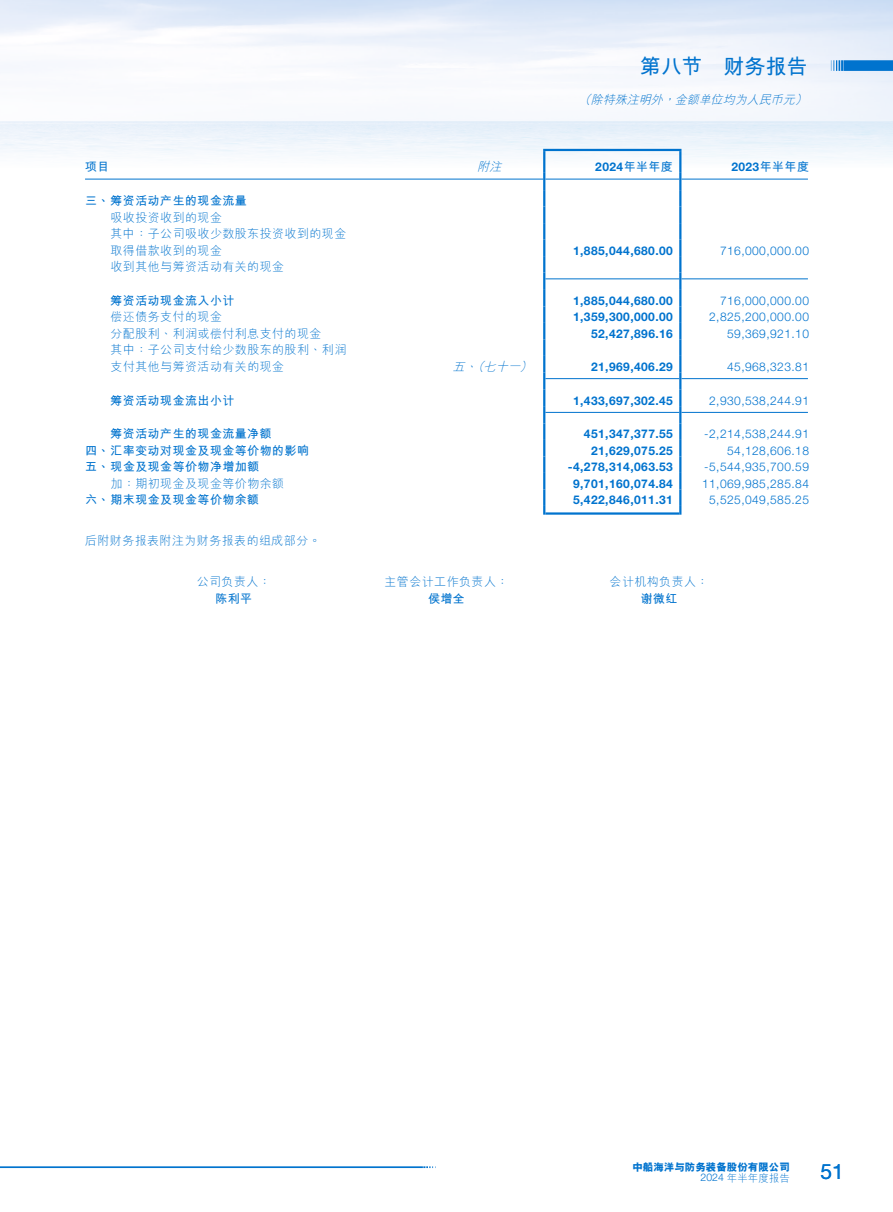
<style>
.page{position:relative;width:893px;height:1212px;background:#fff}
.page>*{position:absolute;margin:0;border:0;box-sizing:border-box;transform-origin:0 0}
.t1{font:700 21px "M Hei HKS";color:#0073ce}
.t2{font:21px "Helvetica Neue LT Std";color:#0073ce}
.t3{font:700 12px "Helvetica Neue LT Std";letter-spacing:.035em;color:#0073ce}
.t4{font:300 12px/16.5px "M Hei HKS";letter-spacing:.035em;color:#0073ce}
.t5{font:300 12px "Helvetica Neue LT Std";letter-spacing:.035em;color:#0073ce}
.t6{font:700 12px "M Hei HKS";letter-spacing:.035em;color:#0073ce}
.t7{font:italic 300 12px "M Hei HKS";color:#0073ce}
.t8{font:800 10.5px/10.5px "M Hei HKS";color:#0073ce;text-align:right}
.s1{font-family:"M Hei HKS"}
.s2{font-family:"Helvetica Neue LT Std";font-weight:300}
.s3{font-weight:300}
</style>
<div class="page">
<svg style="left:0;top:1166px;width:436px;height:2px"></svg>
<svg style="left:831px;top:60px;width:62px;height:11px"></svg>
<hr style="left:543px;top:151px;width:2px;height:22px;background:#0073ce">
<hr style="left:543px;top:149px;width:138px;height:2px;background:#0073ce">
<hr style="left:679px;top:151px;width:2px;height:22px;background:#0073ce">
<svg style="left:543px;top:173px;width:2px;height:342px"></svg>
<svg style="left:679px;top:173px;width:2px;height:342px"></svg>
<hr style="left:85px;top:179px;width:353px;height:1px;background:#0073ce">
<hr style="left:438px;top:179px;width:105px;height:1px;background:#0073ce">
<hr style="left:545px;top:179px;width:134px;height:1px;background:#0073ce">
<hr style="left:681px;top:179px;width:127px;height:1px;background:#0073ce">
<hr style="left:545px;top:278px;width:134px;height:1px;background:#0073ce">
<hr style="left:681px;top:278px;width:127px;height:1px;background:#0073ce">
<hr style="left:545px;top:378px;width:134px;height:1px;background:#0073ce">
<hr style="left:681px;top:378px;width:127px;height:1px;background:#0073ce">
<hr style="left:545px;top:412px;width:134px;height:1px;background:#0073ce">
<hr style="left:681px;top:412px;width:127px;height:1px;background:#0073ce">
<hr style="left:545px;top:512px;width:134px;height:3px;background:#0073ce">
<h1 class="t1" style="left:640px;top:51px;width:170px">第八節 財務報告</h1>
<p class="t7" style="left:579px;top:91px;width:234px">（除特殊註明外，金額單位均為人民幣元）</p>
<p class="t6" style="left:85px;top:158px;width:26px">項目</p>
<p class="t7" style="left:477px;top:158px;width:30px">附註</p>
<p class="t3" style="left:595px;top:160px;width:79px">2024<span class="s1">年半年度</span></p>
<p class="t3" style="left:731px;top:160px;width:79px">2023<span class="s1">年半年度</span></p>
<p class="t6" style="left:85px;top:192px;width:163px">三、籌資活動產生的現金流量</p>
<p class="t4" style="left:111px;top:208px;width:237px">吸收投資收到的現金<br>其中：子公司吸收少數股東投資收到的現金取得借款收到的現金</p>
<p class="t3" style="left:573px;top:243px;width:101px">1,885,044,680.00</p>
<p class="t5" style="left:720px;top:243px;width:91px">716,000,000.00</p>
<p class="t4" style="left:111px;top:258px;width:175px">收到其他與籌資活動有關的現金</p>
<p class="t6" style="left:111px;top:292px;width:125px">籌資活動現金流入小計</p>
<p class="t3" style="left:573px;top:293px;width:101px">1,885,044,680.00</p>
<p class="t5" style="left:720px;top:293px;width:91px">716,000,000.00</p>
<p class="t4" style="left:111px;top:308px;width:113px">償還債務支付的現金</p>
<p class="t3" style="left:573px;top:310px;width:101px">1,359,300,000.00</p>
<p class="t5" style="left:709px;top:310px;width:101px">2,825,200,000.00</p>
<p class="t4" style="left:111px;top:325px;width:212px">分配股利、利潤或償付利息支付的現金</p>
<p class="t3" style="left:591px;top:326px;width:83px">52,427,896.16</p>
<p class="t5" style="left:727px;top:326px;width:83px">59,369,921.10</p>
<p class="t4" style="left:111px;top:341px;width:237px">其中：子公司支付給少數股東的股利、利潤支付其他與籌資活動有關的現金</p>
<p class="t7" style="left:452px;top:358px;width:85px">五、（七十一）</p>
<p class="t3" style="left:591px;top:359px;width:83px">21,969,406.29</p>
<p class="t5" style="left:727px;top:359px;width:83px">45,968,323.81</p>
<p class="t6" style="left:111px;top:391px;width:125px">籌資活動現金流出小計</p>
<p class="t3" style="left:573px;top:393px;width:101px">1,433,697,302.45</p>
<p class="t5" style="left:709px;top:393px;width:101px">2,930,538,244.91</p>
<p class="t6" style="left:111px;top:425px;width:163px">籌資活動產生的現金流量淨額</p>
<p class="t3" style="left:584px;top:427px;width:91px">451,347,377.55</p>
<p class="t5" style="left:704px;top:427px;width:106px">-2,214,538,244.91</p>
<p class="t6" style="left:85px;top:442px;width:225px">四、匯率變動對現金及現金等價物的影響</p>
<p class="t3" style="left:591px;top:443px;width:83px">21,629,075.25</p>
<p class="t5" style="left:727px;top:443px;width:83px">54,128,606.18</p>
<p class="t6" style="left:85px;top:458px;width:176px">五、現金及現金等價物淨增加額</p>
<p class="t3" style="left:568px;top:460px;width:107px">-4,278,314,063.53</p>
<p class="t5" style="left:704px;top:460px;width:106px">-5,544,935,700.59</p>
<p class="t4" style="left:111px;top:475px;width:175px">加：期初現金及現金等價物余額</p>
<p class="t3" style="left:573px;top:476px;width:101px">9,701,160,074.84</p>
<p class="t5" style="left:702px;top:476px;width:108px">11,069,985,285.84</p>
<p class="t6" style="left:85px;top:491px;width:176px">六、期末現金及現金等價物余額</p>
<p class="t3" style="left:573px;top:493px;width:101px">5,422,846,011.31</p>
<p class="t5" style="left:709px;top:493px;width:101px">5,525,049,585.25</p>
<p class="t4" style="left:85px;top:531px;width:237px">後附財務報表附註為財務報表的組成部分。</p>
<p class="t4" style="left:197px;top:573px;width:76px">公司負責人：</p>
<p class="t4" style="left:385px;top:573px;width:125px">主管會計工作負責人：</p>
<p class="t4" style="left:610px;top:573px;width:101px">會計機構負責人：</p>
<p class="t6" style="left:215px;top:589px;width:38px">陳利平</p>
<p class="t6" style="left:428px;top:589px;width:38px">侯增全</p>
<p class="t6" style="left:641px;top:589px;width:38px">謝微紅</p>
<p class="t8" style="left:632px;top:1162px;width:159px">中船海洋與防務裝備股份有限公司<br><span class="s2">2024</span> <span class="s3">年半年度報告</span></p>
<h1 class="t2" style="left:820px;top:1159px;width:25px">51</h1>
</div>
